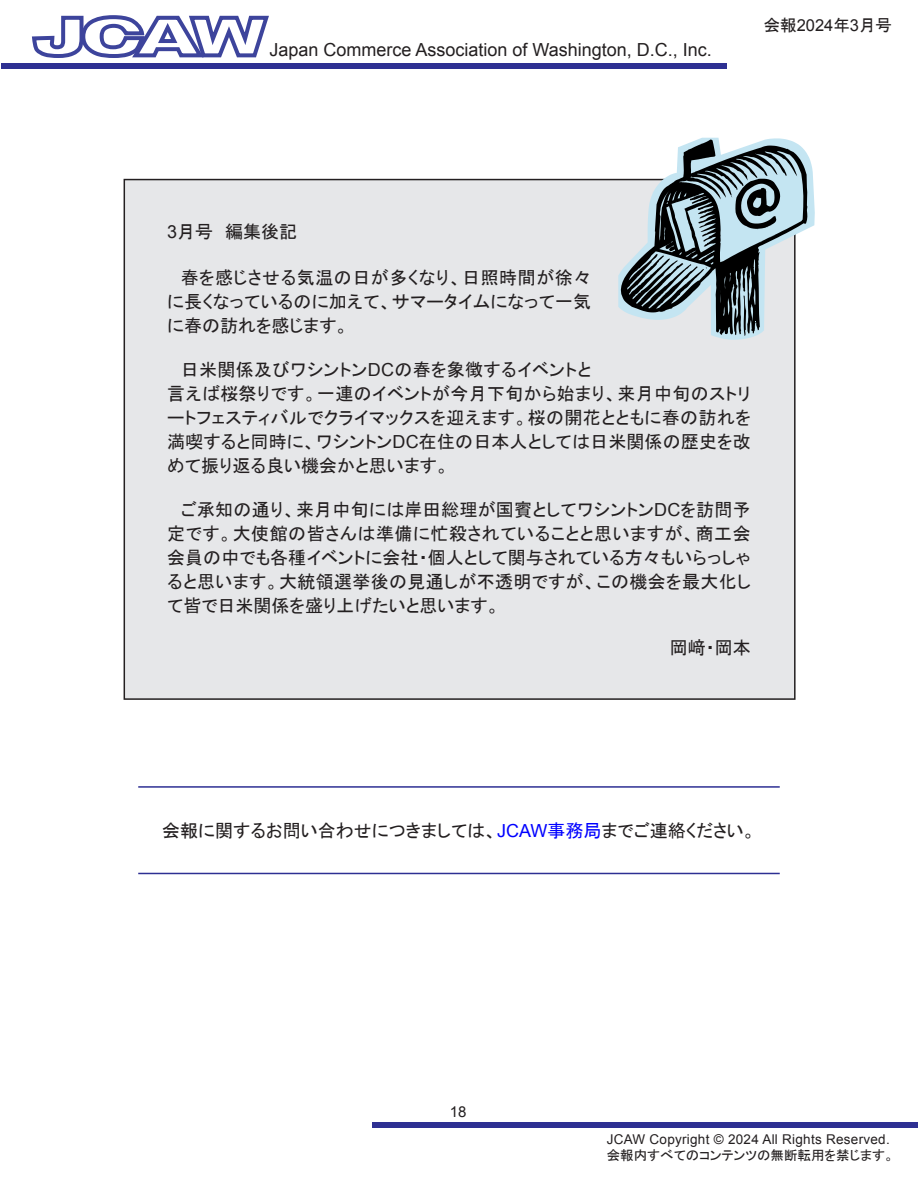
<style>
.page{position:relative;width:918px;height:1188px;background:#fff}
.page>*{position:absolute;margin:0;border:0;box-sizing:border-box;transform-origin:0 0}
.t1{font:18px/24px "MS P Gothic";letter-spacing:.01em;color:#231f20;text-align:justify}
.t2{font:18px "Arial";color:#231f20}
.t3{font:16.5px "MS P Gothic";color:#231f20}
.t4{font:15px "Arial";color:#231f20}
.t5{font:13.5px "Arial";letter-spacing:.02em;color:#231f20}
.t6{font:13.5px "MS P Gothic";color:#231f20}
.s1{font-family:"Arial"}
.s2{font-family:"Arial";color:#00f}
.s3{color:#00f}
</style>
<div class="page">
<div style="left:1px;top:63px;width:725px;height:6px;background:#2e3092"></div>
<div style="left:372px;top:1123px;width:545px;height:5px;background:#2e3092"></div>
<svg style="left:32px;top:15px;width:237px;height:43px"></svg>
<div style="left:124px;top:180px;width:671px;height:519px;background:#e6e7e9"></div>
<svg style="left:618px;top:138px;width:197px;height:202px"></svg>
<hr style="left:138px;top:873px;width:642px;height:1px;background:#2d2f93">
<hr style="left:138px;top:786px;width:642px;height:2px;background:#2d2f93">
<p class="t2" style="left:269px;top:38px;width:444px">Japan Commerce Association of Washington, D.C., Inc.</p>
<p class="t3" style="left:764px;top:17px;width:130px">会報<span class="s1">2024</span>年<span class="s1">3</span>月号</p>
<p class="t1" style="left:167px;top:219px;width:131px"><span class="s1">3</span>月号　編集後記</p>
<p class="t1" style="left:167px;top:265px;width:426px;text-indent:14px">春を感じさせる気温の日が多くなり、日照時間が徐々に長くなっているのに加えて、サマータイムになって一気に春の訪れを感じます。</p>
<p class="t1" style="left:167px;top:357px;width:585px;text-align:left;text-indent:14px">日米関係及びワシントン<span class="s1">DC</span>の春を象徴するイベントと<br>言えば桜祭りです。一連のイベントが今月下旬から始まり、来月中旬のストリートフェスティバルでクライマックスを迎えます。桜の開花とともに春の訪れを満喫すると同時に、ワシントン<span class="s1">DC</span>在住の日本人としては日米関係の歴史を改めて振り返る良い機会かと思います。</p>
<p class="t1" style="left:167px;top:498px;width:585px;text-indent:14px">ご承知の通り、来月中旬には岸田総理が国賓としてワシントン<span class="s1">DC</span>を訪問予定です。大使館の皆さんは準備に忙殺されていることと思いますが、商工会会員の中でも各種イベントに会社・個人として関与されている方々もいらっしゃると思います。大統領選挙後の見通しが不透明ですが、この機会を最大化して皆で日米関係を盛り上げたいと思います。</p>
<p class="t1" style="left:670px;top:635px;width:82px">岡﨑・岡本</p>
<p class="t1" style="left:162px;top:818px;width:595px">会報に関するお問い合わせにつきましては、<span class="s2">JCAW</span><span class="s3">事務局</span>までご連絡ください。</p>
<p class="t4" style="left:450px;top:1102px;width:18px">18</p>
<p class="t5" style="left:607px;top:1130px;width:285px">JCAW Copyright © 2024 All Rights Reserved.</p>
<p class="t6" style="left:607px;top:1149px;width:289px">会報内すべてのコンテンツの無断転用を禁じます。</p>
</div>
